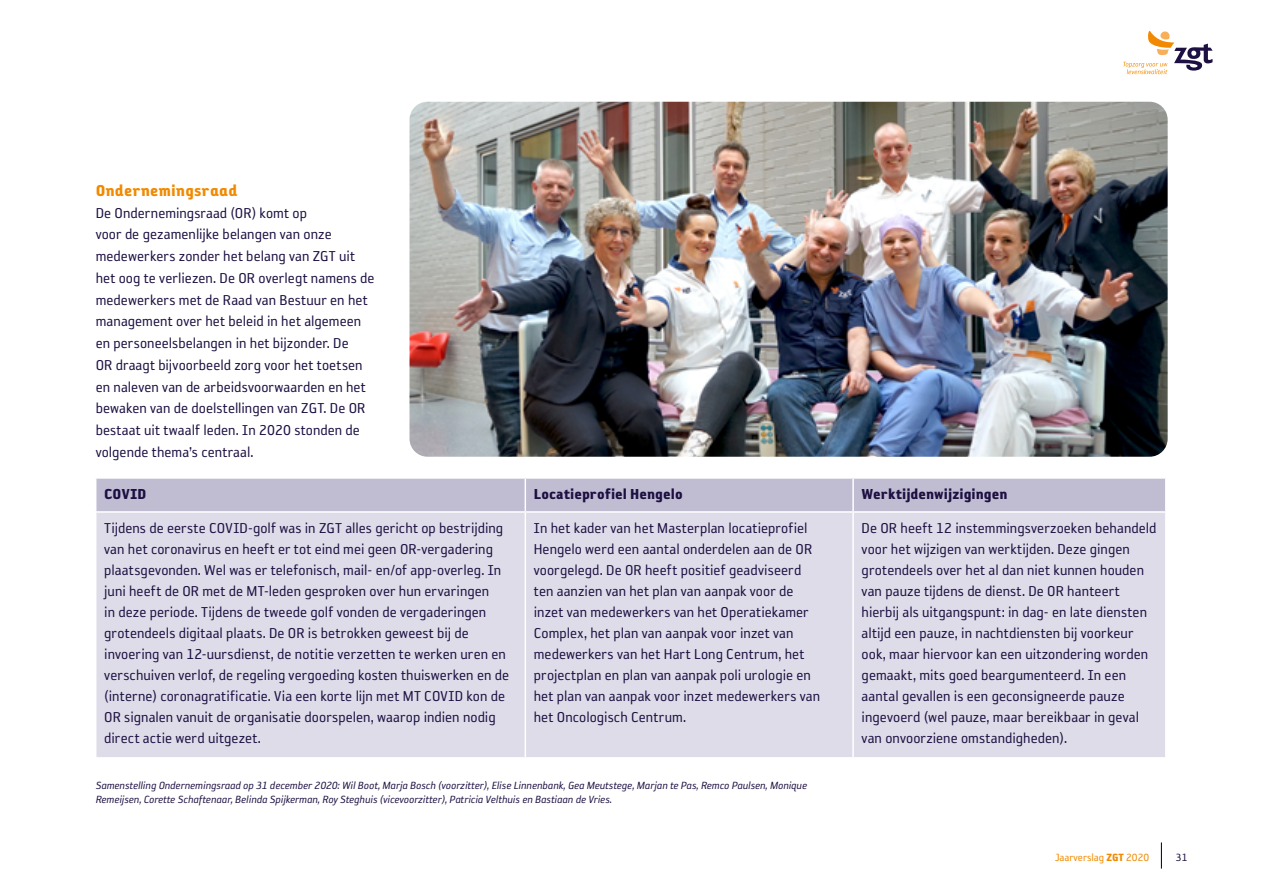
<style>
.page{position:relative;width:1263px;height:893px;background:#fff}
.page>*{position:absolute;margin:0;border:0;box-sizing:border-box;transform-origin:0 0}
.t1{font:18px "Reykjavik Two OT D Gauge";letter-spacing:.02em;color:#f18a00}
.t2{font:16.5px/21px "Reykjavik One OT A Gauge";letter-spacing:.005em;color:#1d1042}
.t3{font:16.5px "Reykjavik One OT D Gauge";letter-spacing:.005em;color:#1d1042}
.t4{font:italic 12px/14.4px "Reykjavik One OT A Gauge";color:#1d1042}
.t5{font:12px "Reykjavik One OT A Gauge";color:#f18a00}
.t6{font:12px "Reykjavik One OT A Gauge";color:#1d1042}
.s1{font-family:"Reykjavik One OT D Gauge"}
</style>
<div class="page">
<svg style="left:1123px;top:30px;width:89px;height:44px"></svg>
<svg style="left:1161px;top:842px;width:1px;height:27px"></svg>
<div style="left:96px;top:479px;width:1069px;height:32px;background:#c0bcd1"></div>
<div style="left:96px;top:513px;width:1069px;height:244px;background:#dedce8"></div>
<hr style="left:525px;top:479px;width:1px;height:32px;background:#fff">
<hr style="left:852px;top:479px;width:2px;height:32px;background:#fff">
<hr style="left:525px;top:513px;width:1px;height:244px;background:#fff">
<hr style="left:852px;top:513px;width:2px;height:244px;background:#fff">
<img style="left:409px;top:102px;width:759px;height:355px">
<p class="t1" style="left:96px;top:181px;width:143px">Ondernemingsraad</p>
<p class="t2" style="left:96px;top:202px;width:280px;line-height:21.8px">De Ondernemingsraad (OR) komt op<br>voor de gezamenlijke belangen van onze medewerkers zonder het belang van ZGT uit het oog te verliezen. De OR overlegt namens de medewerkers met de Raad van Bestuur en het management over het beleid in het algemeen en personeelsbelangen in het bijzonder. De<br>OR draagt bijvoorbeeld zorg voor het toetsen en naleven van de arbeidsvoorwaarden en het bewaken van de doelstellingen van ZGT. De OR bestaat uit twaalf leden. In 2020 stonden de volgende thema’s centraal.</p>
<p class="t3" style="left:104px;top:485px;width:44px">COVID</p>
<p class="t3" style="left:534px;top:485px;width:150px">Locatieprofiel Hengelo</p>
<p class="t3" style="left:862px;top:485px;width:147px">Werktijdenwijzigingen</p>
<p class="t2" style="left:104px;top:517px;width:406px">Tijdens de eerste COVID-golf was in ZGT alles gericht op bestrijding van het coronavirus en heeft er tot eind mei geen OR-vergadering plaatsgevonden. Wel was er telefonisch, mail- en/of app-overleg. In juni heeft de OR met de MT-leden gesproken over hun ervaringen<br>in deze periode. Tijdens de tweede golf vonden de vergaderingen grotendeels digitaal plaats. De OR is betrokken geweest bij de invoering van 12-uursdienst, de notitie verzetten te werken uren en verschuiven verlof, de regeling vergoeding kosten thuiswerken en de (interne) coronagratificatie. Via een korte lijn met MT COVID kon de OR signalen vanuit de organisatie doorspelen, waarop indien nodig direct actie werd uitgezet.</p>
<p class="t2" style="left:534px;top:517px;width:288px">In het kader van het Masterplan locatieprofiel Hengelo werd een aantal onderdelen aan de OR voorgelegd. De OR heeft positief geadviseerd ten aanzien van het plan van aanpak voor de inzet van medewerkers van het Operatiekamer Complex, het plan van aanpak voor inzet van medewerkers van het Hart Long Centrum, het projectplan en plan van aanpak poli urologie en het plan van aanpak voor inzet medewerkers van het Oncologisch Centrum.</p>
<p class="t2" style="left:862px;top:518px;width:296px">De OR heeft 12 instemmingsverzoeken behandeld voor het wijzigen van werktijden. Deze gingen grotendeels over het al dan niet kunnen houden van pauze tijdens de dienst. De OR hanteert hierbij als uitgangspunt: in dag- en late diensten altijd een pauze, in nachtdiensten bij voorkeur ook, maar hiervoor kan een uitzondering worden gemaakt, mits goed beargumenteerd. In een aantal gevallen is een geconsigneerde pauze ingevoerd (wel pauze, maar bereikbaar in geval van onvoorziene omstandigheden).</p>
<p class="t4" style="left:96px;top:778px;width:713px">Samenstelling Ondernemingsraad op 31 december 2020: Wil Boot, Marja Bosch (voorzitter), Elise Linnenbank, Gea Meutstege, Marjan te Pas, Remco Paulsen, Monique<br>Remeijsen, Corette Schaftenaar, Belinda Spijkerman, Roy Steghuis (vicevoorzitter), Patricia Velthuis en Bastiaan de Vries.</p>
<p class="t5" style="left:1055px;top:851px;width:96px">Jaarverslag <span class="s1">ZGT</span> 2020</p>
<p class="t6" style="left:1176px;top:851px;width:13px">31</p>
</div>
